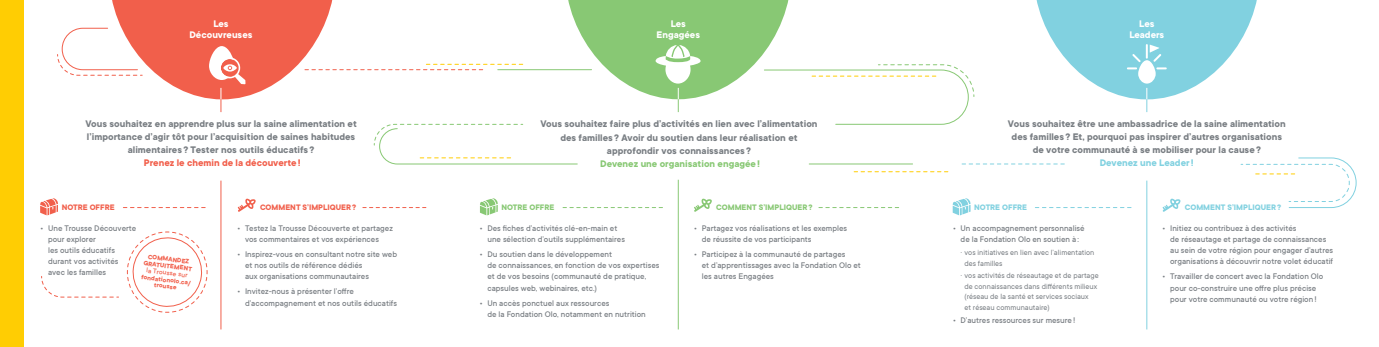
<style>
.page{position:relative;width:1379px;height:347px;background:#fff}
.page>*{position:absolute;margin:0;border:0;box-sizing:border-box;transform-origin:0 0}
.t1{font:700 10.5px/13.1px "TT Commons";color:#797e83;text-align:center}
.t2{font:700 10.5px/11.4px "TT Commons";color:#fff;text-align:center}
.t3{font:700 10.5px "TT Commons";color:#88c874}
.t4{font:700 10.5px "TT Commons";color:#f15f4b}
.t5{font:700 10.5px "TT Commons";color:#81d1e0}
.t6{font:500 8.92px/11.2px "TT Commons";color:#797e83}
.t7{font:700 8.75px "TT Commons";color:#f15f4b}
.t8{font:700 8.75px "TT Commons";color:#88c874}
.t9{font:700 8.75px "TT Commons";color:#81d1e0}
.t10{font:8.31px/10.5px "TT Commons";color:#797e83}
.t11{font:500 7.44px "TT Commons";color:#f15f4b}
.t12{font:700 7px/6.1px "TT Commons";color:#f15f4b;text-align:center}
</style>
<div class="page">
<svg style="left:1036px;top:0;width:221px;height:98px;fill:#81d1e0"></svg>
<svg style="left:112px;top:0;width:223px;height:99px;fill:#f15f4b"></svg>
<svg style="left:565px;top:0;width:224px;height:97px;fill:#88c874"></svg>
<hr style="left:677px;top:179px;width:1px;height:150px;background:#88c874">
<hr style="left:1146px;top:180px;width:1px;height:149px;background:#81d1e0">
<hr style="left:220px;top:180px;width:1px;height:149px;background:#f15f4b">
<svg style="left:655px;top:45px;width:45px;height:67px"></svg>
<svg style="left:1126px;top:44px;width:40px;height:68px"></svg>
<svg style="left:209px;top:46px;width:36px;height:66px"></svg>
<svg style="left:40px;top:198px;width:18px;height:17px"></svg>
<svg style="left:480px;top:198px;width:18px;height:17px"></svg>
<svg style="left:952px;top:198px;width:18px;height:17px"></svg>
<svg style="left:238px;top:198px;width:18px;height:14px"></svg>
<svg style="left:694px;top:198px;width:18px;height:14px"></svg>
<svg style="left:1162px;top:198px;width:18px;height:14px"></svg>
<div style="left:0;top:0;width:24px;height:346px;background:#ffcd03"></div>
<svg style="left:854px;top:171px;width:93px;height:1px"></svg>
<svg style="left:373px;top:123px;width:205px;height:42px"></svg>
<svg style="left:305px;top:64px;width:217px;height:6px"></svg>
<hr style="left:497px;top:69px;width:94px;height:1px;background:#88c874">
<hr style="left:809px;top:163px;width:103px;height:1px;background:#88c874">
<svg style="left:961px;top:163px;width:103px;height:1px"></svg>
<svg style="left:1240px;top:157px;width:116px;height:51px"></svg>
<svg style="left:1035px;top:207px;width:95px;height:1px"></svg>
<svg style="left:818px;top:207px;width:80px;height:1px"></svg>
<svg style="left:563px;top:207px;width:99px;height:1px"></svg>
<svg style="left:363px;top:207px;width:63px;height:1px"></svg>
<svg style="left:123px;top:207px;width:82px;height:1px"></svg>
<svg style="left:57px;top:27px;width:86px;height:49px"></svg>
<svg style="left:41px;top:276px;width:78px;height:22px"></svg>
<svg style="left:126px;top:231px;width:82px;height:82px"></svg>
<svg style="left:763px;top:64px;width:211px;height:61px"></svg>
<p class="t2" style="left:189px;top:18px;width:64px">Les<br>Découvreuses</p>
<p class="t1" style="left:85px;top:117px;width:273px">Vous souhaitez en apprendre plus sur la saine alimentation et l’importance d’agir tôt pour l’acquisition de saines habitudes alimentaires ? Tester nos outils éducatifs ?</p>
<p class="t4" style="left:144px;top:157px;width:158px">Prenez le chemin de la découverte!</p>
<p class="t2" style="left:656px;top:18px;width:45px">Les<br>Engagées</p>
<p class="t1" style="left:540px;top:118px;width:278px">Vous souhaitez faire plus d’activités en lien avec l’alimentation des familles ? Avoir du soutien dans leur réalisation et approfondir vos connaissances ?</p>
<p class="t3" style="left:600px;top:158px;width:161px">Devenez une organisation engagée!</p>
<p class="t2" style="left:1129px;top:18px;width:36px">Les<br>Leaders</p>
<p class="t1" style="left:1007px;top:117px;width:279px">Vous souhaitez être une ambassadrice de la saine alimentation des familles ? Et, pourquoi pas inspirer d’autres organisations de votre communauté à se mobiliser pour la cause?</p>
<p class="t5" style="left:1099px;top:157px;width:96px">Devenez une Leader!</p>
<p class="t7" style="left:62px;top:203px;width:54px">notre offre</p>
<p class="t7" style="left:260px;top:203px;width:8px">comm</p>
<p class="t7" style="left:285px;top:203px;width:33px">ent s’impl</p>
<p class="t7" style="left:327px;top:203px;width:30px">iquer?</p>
<p class="t8" style="left:501px;top:203px;width:54px">notre offre</p>
<p class="t8" style="left:716px;top:203px;width:8px">comm</p>
<p class="t8" style="left:741px;top:203px;width:33px">ent s’impl</p>
<p class="t8" style="left:783px;top:203px;width:30px">iquer?</p>
<p class="t9" style="left:974px;top:203px;width:54px">notre offre</p>
<p class="t9" style="left:1184px;top:203px;width:8px">comm</p>
<p class="t9" style="left:1209px;top:203px;width:33px">ent s’impl</p>
<p class="t9" style="left:1252px;top:203px;width:30px">iquer?</p>
<p class="t6" style="left:48px;top:222px;width:90px;text-indent:-8px">• Une Trousse Découverte pour explorer<br>les outils éducatifs durant vos activités avec les familles</p>
<p class="t12" style="left:148px;top:253px;width:11px;rotate:7deg">Comm</p>
<p class="t12" style="left:169px;top:256px;width:22px;rotate:7deg">andez</p>
<p class="t11" style="left:147px;top:266px;width:43px;rotate:7deg">la Trousse sur</p>
<p class="t12" style="left:142px;top:273px;width:51px;rotate:7deg">fondationolo.ca/ trousse</p>
<p class="t12" style="left:144px;top:260px;width:50px;rotate:7deg">gratuitement</p>
<p class="t6" style="left:245px;top:222px;width:149px;text-indent:-8px">• Testez la Trousse Découverte et partagez vos commentaires et vos expériences</p>
<p class="t6" style="left:245px;top:248px;width:154px;text-indent:-8px">• Inspirez-vous en consultant notre site web et nos outils de référence dédiés<br>aux organisations communautaires</p>
<p class="t6" style="left:245px;top:286px;width:153px;text-indent:-8px">• Invitez-nous à présenter l’offre d’accompagnement et nos outils éducatifs</p>
<p class="t6" style="left:487px;top:222px;width:139px;text-indent:-8px">• ➢Des fiches d’activités clé-en-main et une sélection d’outils supplémentaires</p>
<p class="t6" style="left:487px;top:248px;width:173px;text-indent:-8px">• Du soutien dans le développement<br>de connaissances, en fonction de vos expertises et de vos besoins (communauté de pratique, capsules web, webinaires, etc.)</p>
<p class="t6" style="left:487px;top:297px;width:160px;text-indent:-8px">• Un accès ponctuel aux ressources<br>de la Fondation Olo, notamment en nutrition</p>
<p class="t6" style="left:701px;top:222px;width:147px;text-indent:-8px">• Partagez vos réalisations et les exemples de réussite de vos participants</p>
<p class="t6" style="left:701px;top:248px;width:161px;text-indent:-8px">• ➢Participez à la communauté de partages<br>et d’apprentissages avec la Fondation Olo et les autres Engagées</p>
<p class="t6" style="left:952px;top:222px;width:133px;text-align:center">• Un accompagnement personnalisé de la Fondation Olo en soutien à :</p>
<p class="t10" style="left:964px;top:247px;width:131px;text-indent:-4px">· vos initiatives en lien avec l’alimentation des familles</p>
<p class="t10" style="left:964px;top:270px;width:136px;text-indent:-4px">· vos activités de réseautage et de partage de connaissances dans différents milieux (réseau de la santé et services sociaux<br>et réseau communautaire)</p>
<p class="t6" style="left:952px;top:314px;width:124px">• ➢D’autres ressources sur mesure !</p>
<p class="t6" style="left:1169px;top:222px;width:164px;text-indent:-8px">• ➢Initiez ou contribuez à des activités<br>de réseautage et partage de connaissances au sein de votre région pour engager d’autres organisations à découvrir notre volet éducatif</p>
<p class="t6" style="left:1162px;top:271px;width:162px;text-align:center">• ➢Travailler de concert avec la Fondation Olo pour co-construire une offre plus précise pour votre communauté ou votre région!</p>
</div>
